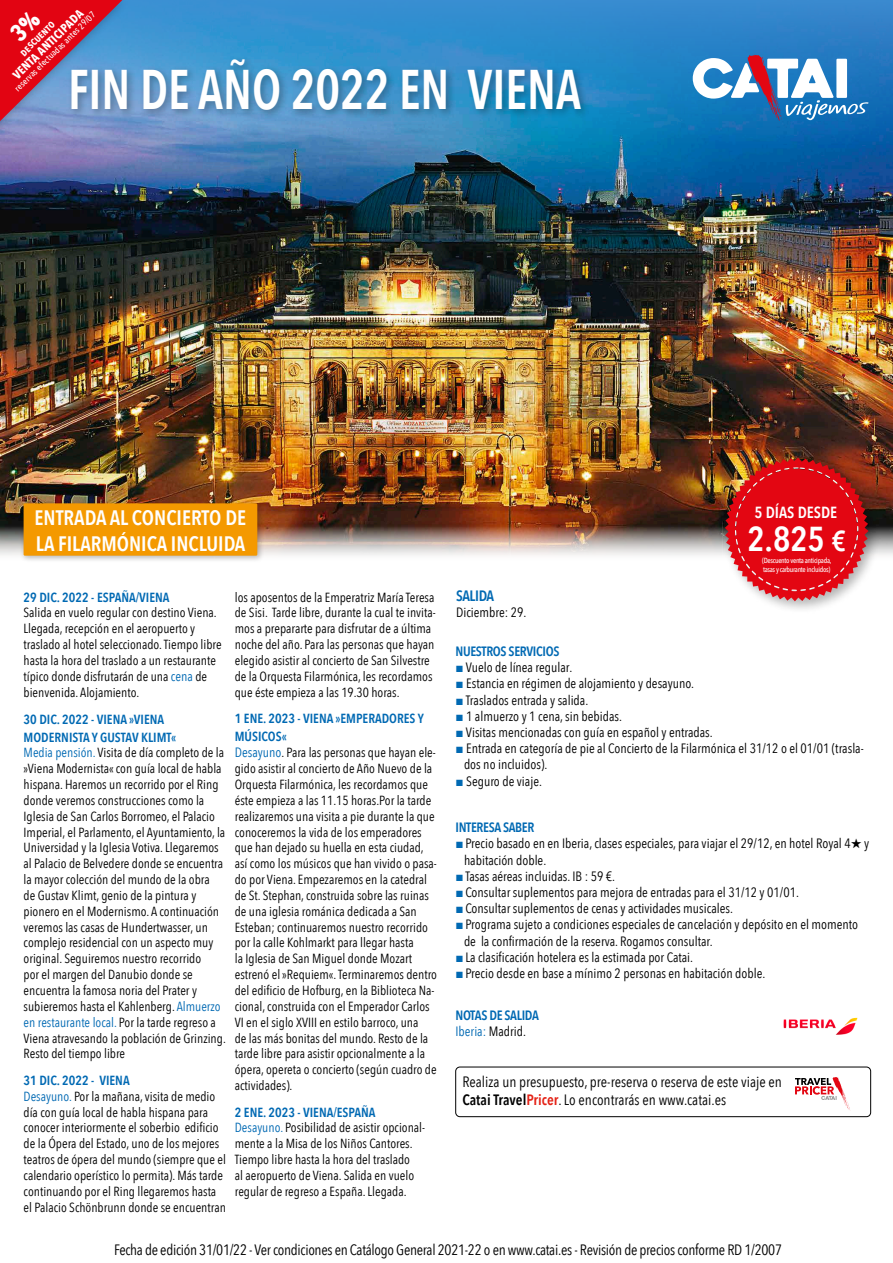
<style>
.page{position:relative;width:893px;height:1263px;background:#fff}
.page>*{position:absolute;margin:0;border:0;box-sizing:border-box;transform-origin:0 0}
.t1{font:600 55.8px "Avenir Next Condensed";color:#fff;scale:.88 1}
.t2{font:600 34.5px "Avenir Next Condensed";color:#fff}
.t3{font:600 20.85px/25px "Avenir Next Condensed";color:#fff}
.t4{font:600 16.05px "Avenir Next Condensed";color:#fff}
.PARRAFO_ITINERARIO{font:15px "Avenir Next Condensed";letter-spacing:-.02em;color:#000}
.PARRAFO_ITINERARIO-2{font:15px "Avenir Next Condensed";color:#000}
.t5{font:600 15px "Avenir Next Condensed";letter-spacing:-.025em;color:#0069b3}
.PARRAFO_ITINERARIO-3{font:13.5px/16.2px "Avenir Next Condensed";color:#000}
.TITULOS_DE_SERVICIOS{font:600 13.5px "Avenir Next Condensed";letter-spacing:-.025em;color:#0069b3}
.t6{font:13.5px "Avenir Next Condensed";color:#0069b3}
.t7{font:13.2px/15.9px "Avenir Next Condensed";color:#000}
.DIAS_EN_AZUL_CON_ESP{font:600 13.2px/18px "Avenir Next Condensed";color:#0069b3}
.t8{font:700 12px "Avenir Next Condensed";color:#fff}
.t9{font:500 9px "Avenir Next Condensed";color:#fff}
._2-1_TEXTO_GENERAL{font:700 9px "Avenir Next Condensed";color:#fff}
.t10{font:500 7.35px/8.9px "Avenir Next Condensed";letter-spacing:-.04em;color:#fff}
.s1{font-size:28.8px}
.s2{font-size:13.5px;color:#0069b3}
.s3{color:#0069b3}
.s4{font-family:"Arial";color:#0069b3}
.s5{color:#000}
.s6{font-weight:600}
.s7{font-weight:600;color:#e42216}
</style>
<div class="page">
<img style="left:0;top:146px;width:893px;height:380px">
<svg style="left:0;top:0;width:893px;height:146px;background:#2f87c7"></svg>
<div style="left:67px;top:56px;width:523px;height:64px;background:#000;opacity:.3"></div>
<svg style="left:693px;top:55px;width:175px;height:67px"></svg>
<img style="left:0;top:526px;width:893px;height:29px">
<div style="left:721px;top:454px;width:161px;height:161px;background:#000;opacity:.3"></div>
<svg style="left:725px;top:458px;width:143px;height:143px;background:#d72d30"></svg>
<div style="left:20px;top:500px;width:245px;height:63px;background:#000;opacity:.25"></div>
<div style="left:24px;top:503px;width:233px;height:53px;background:#f49900"></div>
<div style="left:0;top:0;width:129px;height:138px;background:#000;opacity:.3"></div>
<div style="left:455px;top:1067px;width:416px;height:50px;border:1px solid #000;border-radius:4px"></div>
<svg style="left:795px;top:1077px;width:55px;height:33px"></svg>
<img style="left:783px;top:1017px;width:75px;height:18px">
<svg style="left:0;top:0;width:122px;height:121px;background:#a24c6d"></svg>
<p class="t8" style="left:10px;top:72px;width:95px;rotate:-45deg">VENTA ANTICIPADA</p>
<p class="t9" style="left:12px;top:86px;width:111px;rotate:-45deg">reservas efectuadas antes 29/07</p>
<p class="_2-1_TEXTO_GENERAL" style="left:18px;top:50px;width:46px;rotate:-45deg">DESCUENTO</p>
<p class="t1" style="left:68px;top:56px;width:584px">FIN DE AÑO 2022 EN VIENA</p>
<p class="t3" style="left:35px;top:505px;width:213px">ENTRADA AL CONCIERTO DE<br>LA FILARMÓNICA INCLUIDA</p>
<p class="t4" style="left:754px;top:502px;width:84px">5 DÍAS DESDE</p>
<p class="t10" style="left:762px;top:556px;width:71px">(Descuento venta anticipada, tasas y carburante incluidos)</p>
<p class="t2" style="left:747px;top:518px;width:100px">2.825 <span class="s1">€</span></p>
<p class="DIAS_EN_AZUL_CON_ESP" style="left:24px;top:588px;width:147px">29 DIC. 2022 - ESPAÑA/VIENA</p>
<p class="t7" style="left:24px;top:605px;width:200px">Salida en vuelo regular con destino Viena.<br>Llegada, recepción en el aeropuerto y traslado al hotel seleccionado. Tiempo libre hasta la hora del traslado a un restaurante típico donde disfrutarán de una <span class="s2">cena</span> de bienvenida. Alojamiento.</p>
<p class="DIAS_EN_AZUL_CON_ESP" style="left:24px;top:710px;width:154px">30 DIC. 2022 - VIENA »VIENA<br>MODERNISTA Y GUSTAV KLIMT«</p>
<p class="t7" style="left:24px;top:745px;width:204px"><span class="s3">Media pensión.</span> Visita de día completo de la »Viena Modernista« con guía local de habla hispana. Haremos un recorrido por el Ring donde veremos construcciones como la Iglesia de San Carlos Borromeo, el Palacio Imperial, el Parlamento, el Ayuntamiento, la Universidad y la Iglesia Votiva. Llegaremos al Palacio de Belvedere donde se encuentra la mayor colección del mundo de la obra<br>de Gustav Klimt, genio de la pintura y pionero en el Modernismo. A continuación veremos las casas de Hundertwasser, un complejo residencial con un aspecto muy original. Seguiremos nuestro recorrido<br>por el margen del Danubio donde se encuentra la famosa noria del Prater y subieremos hasta el Kahlenberg. <span class="s3">Almuerzo en restaurante local.</span> Por la tarde regreso a Viena atravesando la población de Grinzing.<br>Resto del tiempo libre</p>
<p class="DIAS_EN_AZUL_CON_ESP" style="left:24px;top:1071px;width:108px">31 DIC. 2022 - VIENA</p>
<p class="t7" style="left:24px;top:1088px;width:204px"><span class="s3">Desayuno.</span> Por la mañana, visita de medio día con guía local de habla hispana para conocer interiormente el soberbio edificio de la Ópera del Estado, uno de los mejores teatros de ópera del mundo (siempre que el calendario operístico lo permita). Más tarde continuando por el Ring llegaremos hasta el Palacio Schönbrunn donde se encuentran</p>
<p class="t7" style="left:235px;top:589px;width:202px">los aposentos de la Emperatriz María Teresa de Sisi. Tarde libre, durante la cual te invita&shy;mos a prepararte para disfrutar de a última noche del año. Para las personas que hayan elegido asistir al concierto de San Silvestre de la Orquesta Filarmónica, les recordamos que éste empieza a las 19.30 horas.</p>
<p class="DIAS_EN_AZUL_CON_ESP" style="left:235px;top:709px;width:191px">1 ENE. 2023 - VIENA »EMPERADORES Y<br>MÚSICOS«</p>
<p class="t7" style="left:235px;top:745px;width:204px"><span class="s2">Desayuno</span>. Para las personas que hayan ele&shy;gido asistir al concierto de Año Nuevo de la Orquesta Filarmónica, les recordamos que éste empieza a las 11.15 horas.Por la tarde realizaremos una visita a pie durante la que conoceremos la vida de los emperadores que han dejado su huella en esta ciudad, así como los músicos que han vivido o pasa&shy;do por Viena. Empezaremos en la catedral de St. Stephan, construida sobre las ruinas de una iglesia románica dedicada a San Esteban; continuaremos nuestro recorrido por la calle Kohlmarkt para llegar hasta<br>la Iglesia de San Miguel donde Mozart estrenó el »Requiem«. Terminaremos dentro del edificio de Hofburg, en la Biblioteca Na&shy;cional, construida con el Emperador Carlos VI en el siglo XVIII en estilo barroco, una<br>de las más bonitas del mundo. Resto de la tarde libre para asistir opcionalmente a la ópera, opereta o concierto (según cuadro de actividades).</p>
<p class="DIAS_EN_AZUL_CON_ESP" style="left:235px;top:1103px;width:142px">2 ENE. 2023 - VIENA/ESPAÑA</p>
<p class="t7" style="left:235px;top:1120px;width:192px"><span class="s3">Desayuno.</span> Posibilidad de asistir opcional&shy;mente a la Misa de los Niños Cantores.<br>Tiempo libre hasta la hora del traslado<br>al aeropuerto de Viena. Salida en vuelo regular de regreso a España. Llegada.</p>
<p class="t5" style="left:456px;top:586px;width:40px">SALIDA</p>
<p class="PARRAFO_ITINERARIO-3" style="left:456px;top:604px;width:72px">Diciembre: 29.</p>
<p class="TITULOS_DE_SERVICIOS" style="left:455px;top:643px;width:106px">NUESTROS SERVICIOS</p>
<p class="PARRAFO_ITINERARIO-3" style="left:455px;top:659px;width:118px"><span class="s4">■</span> Vuelo de línea regular.</p>
<p class="PARRAFO_ITINERARIO-3" style="left:455px;top:675px;width:240px"><span class="s4">■</span> Estancia en régimen de alojamiento y desayuno.</p>
<p class="PARRAFO_ITINERARIO-3" style="left:455px;top:692px;width:134px"><span class="s4">■</span> Traslados entrada y salida.</p>
<p class="PARRAFO_ITINERARIO-3" style="left:455px;top:708px;width:168px"><span class="s4">■</span> 1 almuerzo y 1 cena, sin bebidas.</p>
<p class="PARRAFO_ITINERARIO-3" style="left:455px;top:724px;width:259px"><span class="s4">■</span> Visitas mencionadas con guía en español y entradas.</p>
<p class="PARRAFO_ITINERARIO-3" style="left:464px;top:740px;width:401px;text-indent:-9px"><span class="s4">■</span> Entrada en categoría de pie al Concierto de la Filarmónica el 31/12 o el 01/01 (trasla&shy;dos no incluidos).</p>
<p class="PARRAFO_ITINERARIO-3" style="left:455px;top:773px;width:88px"><span class="s4">■</span> Seguro de viaje.</p>
<p class="TITULOS_DE_SERVICIOS" style="left:455px;top:819px;width:80px">INTERESA SABER</p>
<p class="PARRAFO_ITINERARIO-3" style="left:464px;top:835px;width:407px;text-indent:-9px"><span class="s4">■</span>Precio basado en en Iberia, clases especiales, para viajar el 29/12, en hotel Royal 4★ y habitación doble.</p>
<p class="PARRAFO_ITINERARIO-3" style="left:455px;top:868px;width:161px"><span class="s4">■</span>Tasas aéreas incluidas. IB : 59 €.</p>
<p class="PARRAFO_ITINERARIO-3" style="left:455px;top:884px;width:345px"><span class="s4">■</span>Consultar suplementos para mejora de entradas para el 31/12 y 01/01.</p>
<p class="PARRAFO_ITINERARIO-3" style="left:455px;top:900px;width:279px"><span class="s4">■</span>Consultar suplementos de cenas y actividades musicales.</p>
<p class="PARRAFO_ITINERARIO-3" style="left:464px;top:916px;width:396px;text-indent:-9px"><span class="s4">■</span>Programa sujeto a condiciones especiales de cancelación y depósito en el momento de la confirmación de la reserva. Rogamos consultar.</p>
<p class="PARRAFO_ITINERARIO-3" style="left:455px;top:949px;width:239px"><span class="s4">■</span>La clasificación hotelera es la estimada por Catai.</p>
<p class="PARRAFO_ITINERARIO-3" style="left:455px;top:965px;width:311px"><span class="s4">■</span>Precio desde en base a mínimo 2 personas en habitación doble.</p>
<p class="TITULOS_DE_SERVICIOS" style="left:455px;top:1007px;width:85px">NOTAS DE SALIDA</p>
<p class="t6" style="left:455px;top:1023px;width:72px">Iberia: <span class="s5">Madrid.</span></p>
<p class="PARRAFO_ITINERARIO-2" style="left:463px;top:1073px;width:321px">Realiza un presupuesto, pre-reserva o reserva de este viaje en</p>
<p class="PARRAFO_ITINERARIO-2" style="left:463px;top:1091px;width:265px"><span class="s6">Catai Travel</span><span class="s7">Pricer</span>. Lo encontrarás en www.catai.es</p>
<p class="PARRAFO_ITINERARIO" style="left:114px;top:1241px;width:669px">Fecha de edición 31/01/22 - Ver condiciones en Catálogo General 2021-22 o en www.catai.es - Revisión de precios conforme RD 1/2007</p>
</div>
